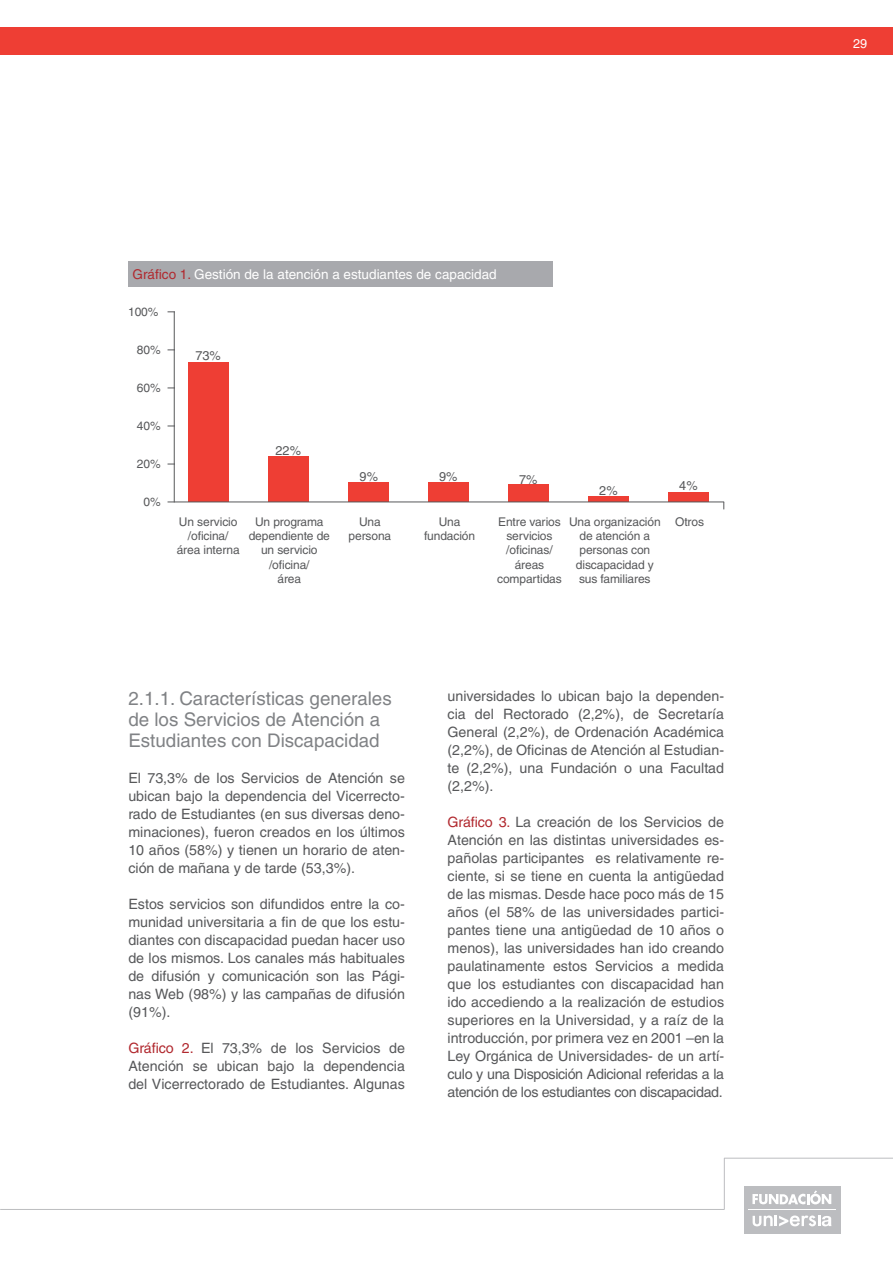
<style>
.page{position:relative;width:893px;height:1263px;background:#fff}
.page>*{position:absolute;margin:0;border:0;box-sizing:border-box;transform-origin:0 0}
.t1{font:18.75px/21px "Helvetica";color:#808285}
.t2{font:14.25px/18px "Helvetica";color:#57585a;text-align:justify}
.t3{font:13.5px "Helvetica";color:#fff}
.t4{font:12.75px "Helvetica";color:#57585a}
.t5{font:12.75px "Helvetica";color:#fff}
.t6{font:12px "Helvetica";letter-spacing:-.01em;color:#57585a}
.s1{color:#b1292f}
</style>
<div class="page">
<hr style="left:724px;top:1158px;width:168px;height:1px;background:#bcbdc0">
<hr style="left:723px;top:1158px;width:1px;height:52px;background:#bcbdc0">
<div style="left:743px;top:1186px;width:97px;height:47px;background:#bcbdc0"></div>
<svg style="left:752px;top:1215px;width:79px;height:11px"></svg>
<svg style="left:752px;top:1190px;width:79px;height:14px"></svg>
<hr style="left:748px;top:1209px;width:87px;height:1px;background:#fff">
<hr style="left:1px;top:1209px;width:723px;height:1px;background:#bcbdc0">
<div style="left:188px;top:362px;width:40px;height:139px;background:#ee3e34"></div>
<div style="left:268px;top:456px;width:40px;height:45px;background:#ee3e34"></div>
<div style="left:348px;top:482px;width:40px;height:19px;background:#ee3e34"></div>
<div style="left:428px;top:482px;width:40px;height:19px;background:#ee3e34"></div>
<div style="left:508px;top:484px;width:40px;height:17px;background:#ee3e34"></div>
<div style="left:588px;top:496px;width:40px;height:5px;background:#ee3e34"></div>
<div style="left:668px;top:492px;width:40px;height:9px;background:#ee3e34"></div>
<hr style="left:167px;top:502px;width:557px;height:1px;background:#57585a">
<hr style="left:174px;top:312px;width:1px;height:190px;background:#57585a">
<div style="left:128px;top:261px;width:424px;height:25px;background:#a8a9ad"></div>
<div style="left:0;top:28px;width:892px;height:27px;background:#ee3e34"></div>
<p class="t3" style="left:133px;top:266px;width:365px"><span class="s1">Gráfico 1.</span> Gestión de la atención a estudiantes de capacidad</p>
<p class="t6" style="left:128px;top:304px;width:32px">100%</p>
<p class="t6" style="left:137px;top:343px;width:25px">80%</p>
<p class="t6" style="left:137px;top:381px;width:25px">60%</p>
<p class="t6" style="left:137px;top:419px;width:25px">40%</p>
<p class="t6" style="left:137px;top:457px;width:25px">20%</p>
<p class="t6" style="left:143px;top:495px;width:19px">0%</p>
<p class="t4" style="left:195px;top:348px;width:27px">73%</p>
<p class="t4" style="left:275px;top:443px;width:27px">22%</p>
<p class="t4" style="left:359px;top:469px;width:20px">9%</p>
<p class="t4" style="left:439px;top:469px;width:20px">9%</p>
<p class="t4" style="left:519px;top:472px;width:20px">7%</p>
<p class="t4" style="left:599px;top:483px;width:20px">2%</p>
<p class="t4" style="left:679px;top:478px;width:20px">4%</p>
<p class="t6" style="left:179px;top:515px;width:60px">Un servicio</p>
<p class="t6" style="left:255px;top:515px;width:70px">Un programa</p>
<p class="t6" style="left:359px;top:515px;width:23px">Una</p>
<p class="t6" style="left:438px;top:515px;width:23px">Una</p>
<p class="t6" style="left:498px;top:515px;width:207px">Entre varios Una organización Otros</p>
<p class="t6" style="left:188px;top:529px;width:42px">/oficina/</p>
<p class="t6" style="left:249px;top:529px;width:83px">dependiente de</p>
<p class="t6" style="left:348px;top:529px;width:44px">persona</p>
<p class="t6" style="left:424px;top:529px;width:53px">fundación</p>
<p class="t6" style="left:506px;top:529px;width:48px">servicios</p>
<p class="t6" style="left:579px;top:529px;width:72px">de atención a</p>
<p class="t6" style="left:177px;top:543px;width:65px">área interna</p>
<p class="t6" style="left:261px;top:543px;width:58px">un servicio</p>
<p class="t6" style="left:506px;top:543px;width:48px">/oficinas/</p>
<p class="t6" style="left:579px;top:543px;width:72px">personas con</p>
<p class="t6" style="left:269px;top:557px;width:42px">/oficina/</p>
<p class="t6" style="left:514px;top:557px;width:31px">áreas</p>
<p class="t6" style="left:575px;top:557px;width:79px">discapacidad y</p>
<p class="t6" style="left:277px;top:572px;width:25px">área</p>
<p class="t6" style="left:497px;top:572px;width:66px">compartidas</p>
<p class="t6" style="left:579px;top:572px;width:73px">sus familiares</p>
<h2 class="t1" style="left:128px;top:687px;width:265px">2.1.1. Características generales de los Servicios de Atención a<br>Estudiantes con Discapacidad</h2>
<p class="t2" style="left:128px;top:769px;width:278px">El 73,3% de los Servicios de Atención se ubican bajo la dependencia del Vicerrecto&shy;rado de Estudiantes (en sus diversas deno&shy;minaciones), fueron creados en los últimos 10 años (58%) y tienen un horario de aten&shy;ción de mañana y de tarde (53,3%).</p>
<p class="t2" style="left:128px;top:895px;width:278px">Estos servicios son difundidos entre la co&shy;munidad universitaria a fin de que los estu&shy;diantes con discapacidad puedan hacer uso de los mismos. Los canales más habituales de difusión y comunicación son las Pági&shy;nas Web (98%) y las campañas de difusión (91%).</p>
<p class="t2" style="left:128px;top:1039px;width:278px"><span class="s1">Gráfico 2.</span> El 73,3% de los Servicios de Atención se ubican bajo la dependencia del Vicerrectorado de Estudiantes. Algunas</p>
<p class="t2" style="left:447px;top:687px;width:278px">universidades lo ubican bajo la dependen&shy;cia del Rectorado (2,2%), de Secretaría General (2,2%), de Ordenación Académica (2,2%), de Oficinas de Atención al Estudian&shy;te (2,2%), una Fundación o una Facultad (2,2%).</p>
<p class="t2" style="left:447px;top:813px;width:278px"><span class="s1">Gráfico 3.</span> La creación de los Servicios de Atención en las distintas universidades es&shy;pañolas participantes es relativamente re&shy;ciente, si se tiene en cuenta la antigüedad de las mismas. Desde hace poco más de 15 años (el 58% de las universidades partici&shy;pantes tiene una antigüedad de 10 años o menos), las universidades han ido creando paulatinamente estos Servicios a medida que los estudiantes con discapacidad han ido accediendo a la realización de estudios superiores en la Universidad, y a raíz de la introducción, por primera vez en 2001 –en la Ley Orgánica de Universidades- de un artí&shy;culo y una Disposición Adicional referidas a la atención de los estudiantes con discapacidad.</p>
<p class="t5" style="left:852px;top:36px;width:16px">29</p>
</div>
